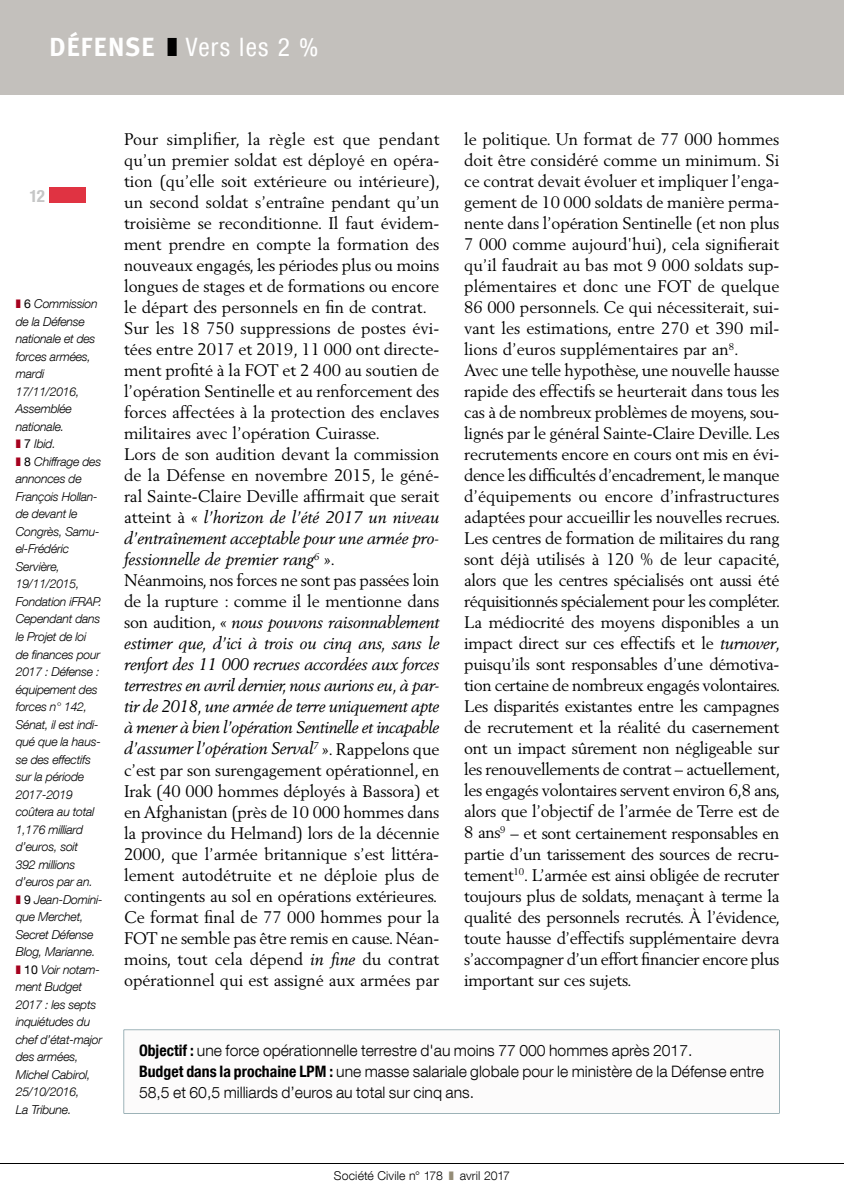
<style>
.page{position:relative;width:844px;height:1191px;background:#fff}
.page>*{position:absolute;margin:0;border:0;box-sizing:border-box;transform-origin:0 0}
.t1{font:condensed 25.38px "Helvetica Neue LT Com";letter-spacing:.05em;color:#fff}
.t2{font:700 condensed 16.97px "Helvetica Neue LT Com";color:#c5c6c6}
.t3{font:16.62px/21px "Berling LT Std";letter-spacing:-.01em;color:#000}
.t4{font:300 15.75px/21px "Helvetica Neue LT Com";color:#000}
.t5{font:italic 300 12.25px/17.5px "Helvetica Neue LT Com";letter-spacing:-.02em;color:#000}
.t6{font:300 12.25px "Helvetica Neue LT Com";letter-spacing:.01em;color:#000}
.s1{font-family:"Meta";font-weight:700;font-stretch:normal;font-size:26.25px}
.s2{color:#000}
.s3{color:#a6021f}
.s4{font-weight:400;font-style:normal}
.s5{font-style:italic}
.s6{font-weight:700;font-stretch:condensed}
.s7{color:#958d77}
</style>
<div class="page">
<hr style="left:0;top:1162px;width:843px;height:1px;background:#000">
<div style="left:0;top:0;width:843px;height:94px;background:#c3c0bc"></div>
<div style="left:50px;top:187px;width:36px;height:15px;background:#e03342"></div>
<svg style="left:124px;top:1029px;width:655px;height:84px"></svg>
<h1 class="t1" style="left:50px;top:32px;width:270px"><span class="s1">DÉFENSE</span> <span class="s2">❚</span> Vers les 2 %</h1>
<p class="t2" style="left:29px;top:186px;width:17px">12</p>
<p class="t5" style="left:16px;top:295px;width:88px"><span class="s3">❚</span> <span class="s4">6</span> Commission de la Défense nationale et des forces armées, mardi<br>17/11/2016,<br>Assemblée nationale.<br><span class="s3">❚</span> <span class="s4">7</span> Ibid.<br><span class="s3">❚</span> <span class="s4">8</span> Chiffrage des annonces de<br>François Hollan&shy;de devant le<br>Congrès, Samu&shy;el-Frédéric<br>Servière,<br>19/11/2015,<br>Fondation iFRAP.<br>Cependant dans le Projet de loi<br>de finances pour<br>2017 : Défense : équipement des forces n° 142,<br>Sénat, il est indi&shy;qué que la haus&shy;se des effectifs sur la période<br>2017-2019 coûtera au total<br>1,176 milliard d’euros, soit<br>392 millions d’euros par an.<br><span class="s3">❚</span> <span class="s4">9</span> Jean-Domini&shy;que Merchet,<br>Secret Défense<br>Blog, Marianne. <span class="s3">❚</span> <span class="s4">10</span> Voir notam&shy;ment Budget<br>2017 : les septs inquiétudes du chef d’état-major des armées,<br>Michel Cabirol,<br>25/10/2016,<br>La Tribune.</p>
<p class="t3" style="left:124px;top:129px;width:317px">Pour simplifier, la règle est que pendant qu’un premier soldat est déployé en opéra&shy;tion (qu’elle soit extérieure ou intérieure), un second soldat s’entraîne pendant qu’un troisième se reconditionne. Il faut évidem&shy;ment prendre en compte la formation des nouveaux engagés, les périodes plus ou moins longues de stages et de formations ou encore le départ des personnels en fin de contrat.<br>Sur les 18 750 suppressions de postes évi&shy;tées entre 2017 et 2019, 11 000 ont directe&shy;ment profité à la FOT et 2 400 au soutien de l’opération Sentinelle et au renforcement des forces affectées à la protection des enclaves militaires avec l’opération Cuirasse.<br>Lors de son audition devant la commission de la Défense en novembre 2015, le géné&shy;ral Sainte-Claire Deville affirmait que serait atteint à « <span class="s5">l’horizon de l’été 2017 un niveau d’entraînement acceptable pour une armée pro&shy;fessionnelle de premier rang</span><sup>6</sup> ».<br>Néanmoins, nos forces ne sont pas passées loin de la rupture : comme il le mentionne dans son audition, « <span class="s5">nous pouvons raisonnablement estimer que, d’ici à trois ou cinq ans, sans le renfort des 11 000 recrues accordées aux forces terrestres en avril dernier, nous aurions eu, à par&shy;tir de 2018, une armée de terre uniquement apte à mener à bien l’opération Sentinelle et incapable d’assumer l’opération Serval</span><sup>7</sup> ». Rappelons que c’est par son surengagement opérationnel, en Irak (40 000 hommes déployés à Bassora) et en Afghanistan (près de 10 000 hommes dans la province du Helmand) lors de la décennie 2000, que l’armée britannique s’est littéra&shy;lement autodétruite et ne déploie plus de contingents au sol en opérations extérieures.<br>Ce format final de 77 000 hommes pour la FOT ne semble pas être remis en cause. Néan&shy;moins, tout cela dépend <span class="s5">in fine</span> du contrat opérationnel qui est assigné aux armées par</p>
<p class="t3" style="left:464px;top:129px;width:318px">le politique. Un format de 77 000 hommes doit être considéré comme un minimum. Si ce contrat devait évoluer et impliquer l’enga&shy;gement de 10 000 soldats de manière perma&shy;nente dans l’opération Sentinelle (et non plus 7 000 comme aujourd'hui), cela signifierait qu’il faudrait au bas mot 9 000 soldats sup&shy;plémentaires et donc une FOT de quelque 86 000 personnels. Ce qui nécessiterait, sui&shy;vant les estimations, entre 270 et 390 mil&shy;lions d’euros supplémentaires par an<sup>8</sup>.<br>Avec une telle hypothèse, une nouvelle hausse rapide des effectifs se heurterait dans tous les cas à de nombreux problèmes de moyens, sou&shy;lignés par le général Sainte-Claire Deville. Les recrutements encore en cours ont mis en évi&shy;dence les difficultés d’encadrement, le manque d’équipements ou encore d’infrastructures adaptées pour accueillir les nouvelles recrues.<br>Les centres de formation de militaires du rang sont déjà utilisés à 120 % de leur capacité, alors que les centres spécialisés ont aussi été réquisitionnés spécialement pour les compléter.<br>La médiocrité des moyens disponibles a un impact direct sur ces effectifs et le <span class="s5">turnover</span>, puisqu’ils sont responsables d’une démotiva&shy;tion certaine de nombreux engagés volontaires.<br>Les disparités existantes entre les campagnes de recrutement et la réalité du casernement ont un impact sûrement non négligeable sur les renouvellements de contrat – actuellement, les engagés volontaires servent environ 6,8 ans, alors que l’objectif de l’armée de Terre est de 8 ans<sup>9</sup> – et sont certainement responsables en partie d’un tarissement des sources de recru&shy;tement<sup>10</sup>. L’armée est ainsi obligée de recruter toujours plus de soldats, menaçant à terme la qualité des personnels recrutés. À l’évidence, toute hausse d’effectifs supplémentaire devra s’accompagner d’un effort financier encore plus important sur ces sujets.</p>
<p class="t4" style="left:139px;top:1039px;width:626px"><span class="s6">Objectif :</span> une force opérationnelle terrestre d'au moins 77 000 hommes après 2017.<br><span class="s6">Budget dans la prochaine LPM :</span> une masse salariale globale pour le ministère de la Défense entre<br>58,5 et 60,5 milliards d’euros au total sur cinq ans.</p>
<p class="t6" style="left:334px;top:1167px;width:177px">Société Civile n° 178 <span class="s7">❚</span> avril 2017</p>
</div>
